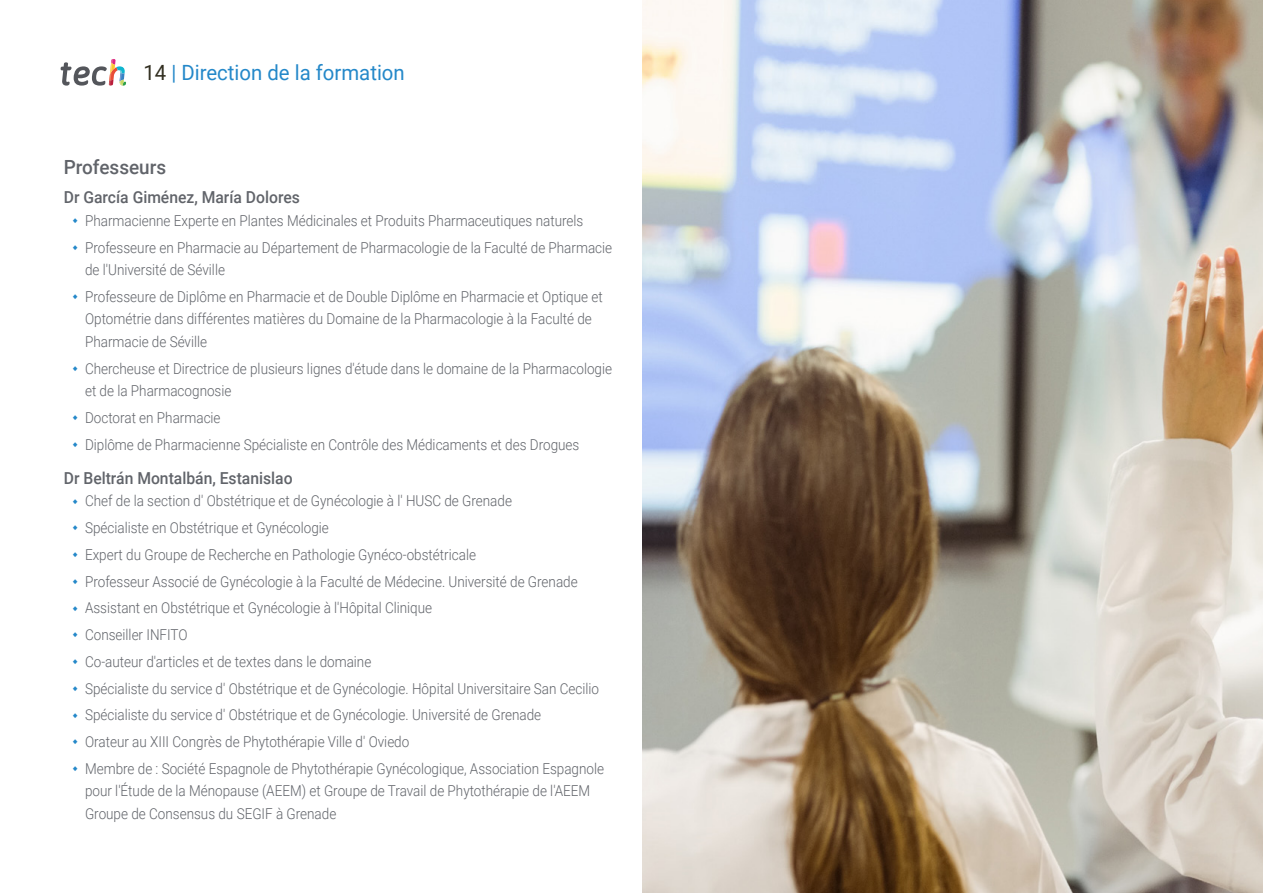
<style>
.page{position:relative;width:1263px;height:893px;background:#fff}
.page>*{position:absolute;margin:0;border:0;box-sizing:border-box;transform-origin:0 0}
.t1{font:21px "Roboto";color:#2488c9}
.t2{font:500 19.5px "Roboto";color:#61646a}
.t3{font:500 16.5px "Roboto";color:#61646a;scale:.95 1}
.t4{font:300 15px/26.7px "Roboto";color:#61646a;scale:.9 1}
.s1{color:#312e20}
</style>
<div class="page">
<img style="left:642px;top:0;width:621px;height:893px">
<svg style="left:61px;top:59px;width:65px;height:27px"></svg>
<h1 class="t1" style="left:144px;top:57px;width:263px"><span class="s1">14</span> | Direction de la formation</h1>
<h2 class="t2" style="left:64px;top:153px;width:104px">Professeurs</h2>
<p class="t3" style="left:64px;top:186px;width:250px">Dr García Giménez, María Dolores</p>
<p class="t4" style="left:85px;top:207px;width:587px">Pharmacienne Experte en Plantes Médicinales et Produits Pharmaceutiques naturels<br>Professeure en Pharmacie au Département de Pharmacologie de la Faculté de Pharmacie</p>
<p class="t4" style="left:85px;top:256px;width:577px">de l'Université de Séville<br>Professeure de Diplôme en Pharmacie et de Double Diplôme en Pharmacie et Optique et</p>
<p class="t4" style="left:85px;top:307px;width:565px;line-height:22.5px">Optométrie dans différentes matières du Domaine de la Pharmacologie à la Faculté de<br>Pharmacie de Séville</p>
<p class="t4" style="left:85px;top:356px;width:587px;line-height:22.5px">Chercheuse et Directrice de plusieurs lignes d'étude dans le domaine de la Pharmacologie et de la Pharmacognosie</p>
<p class="t4" style="left:85px;top:404px;width:551px">Doctorat en Pharmacie<br>Diplôme de Pharmacienne Spécialiste en Contrôle des Médicaments et des Drogues</p>
<p class="t3" style="left:64px;top:466px;width:242px">Dr Beltrán Montalbán, Estanislao</p>
<p class="t4" style="left:85px;top:487px;width:578px">Chef de la section d' Obstétrique et de Gynécologie à l' HUSC de Grenade<br>Spécialiste en Obstétrique et Gynécologie<br>Expert du Groupe de Recherche en Pathologie Gynéco-obstétricale<br>Professeur Associé de Gynécologie à la Faculté de Médecine. Université de Grenade Assistant en Obstétrique et Gynécologie à l'Hôpital Clinique<br>Conseiller INFITO<br>Co-auteur d'articles et de textes dans le domaine<br>Spécialiste du service d' Obstétrique et de Gynécologie. Hôpital Universitaire San Cecilio Spécialiste du service d' Obstétrique et de Gynécologie. Université de Grenade<br>Orateur au XIII Congrès de Phytothérapie Ville d' Oviedo<br>Membre de : Société Espagnole de Phytothérapie Gynécologique, Association Espagnole</p>
<p class="t4" style="left:85px;top:779px;width:563px;line-height:22.5px">pour l'Étude de la Ménopause (AEEM) et Groupe de Travail de Phytothérapie de l'AEEM<br>Groupe de Consensus du SEGIF à Grenade</p>
</div>
